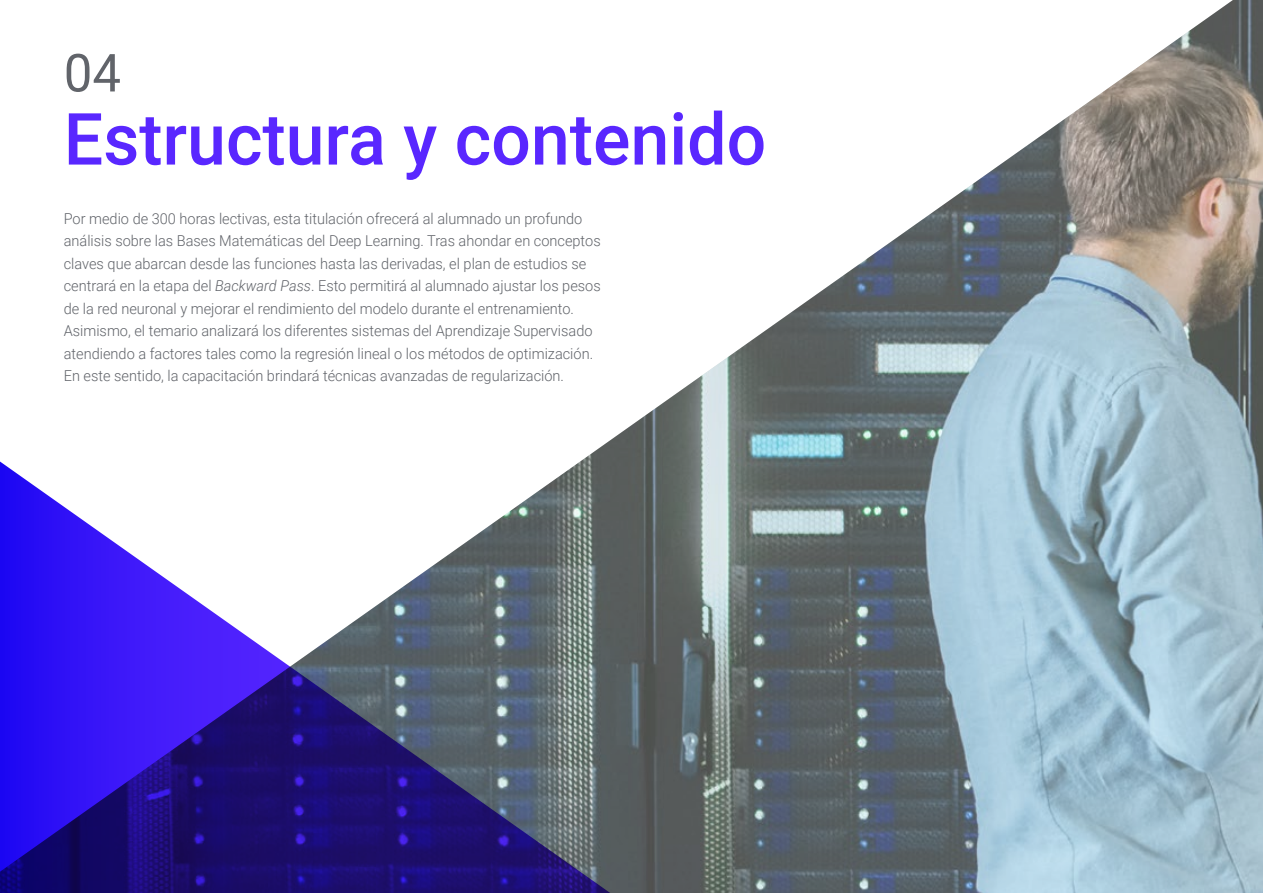
<style>
.page{position:relative;width:1263px;height:893px;background:#fff}
.page>*{position:absolute;margin:0;border:0;box-sizing:border-box;transform-origin:0 0}
.t1{font:500 72px "Roboto";color:#5927ff}
.t2{font:52.5px "Roboto";color:#61646a}
.t3{font:300 15px/22.5px "Roboto";color:#61646a}
.s1{font-style:italic}
</style>
<div class="page">
<img style="left:602px;top:0;width:661px;height:893px">
<svg style="left:0;top:446px;width:640px;height:447px"></svg>
<h2 class="t2" style="left:64px;top:36px;width:59px">04</h2>
<h1 class="t1" style="left:64px;top:89px;width:704px">Estructura y contenido</h1>
<p class="t3" style="left:64px;top:207px;width:538px">Por medio de 300 horas lectivas, esta titulación ofrecerá al alumnado un profundo análisis sobre las Bases Matemáticas del Deep Learning. Tras ahondar en conceptos claves que abarcan desde las funciones hasta las derivadas, el plan de estudios se centrará en la etapa del <span class="s1">Backward Pass</span>. Esto permitirá al alumnado ajustar los pesos de la red neuronal y mejorar el rendimiento del modelo durante el entrenamiento.<br>Asimismo, el temario analizará los diferentes sistemas del Aprendizaje Supervisado atendiendo a factores tales como la regresión lineal o los métodos de optimización.<br>En este sentido, la capacitación brindará técnicas avanzadas de regularización.</p>
</div>
